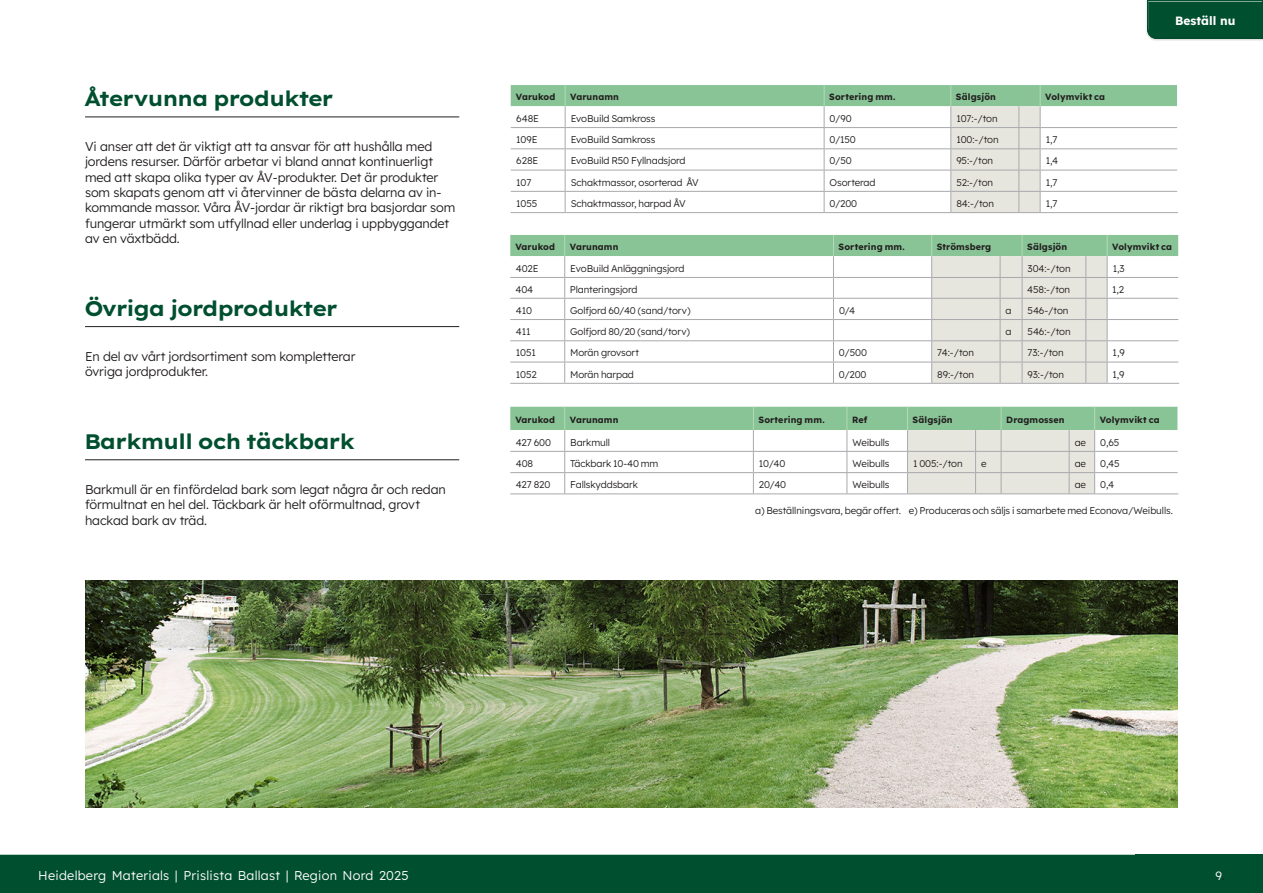
<style>
.page{position:relative;width:1263px;height:893px;background:#fff}
.page>*{position:absolute;margin:0;border:0;box-sizing:border-box;transform-origin:0 0}
.Mellanrubrik{font:700 21px "Lexend Exa HM";color:#004f2f}
.Brödtext{font:300 12.75px/15.3px "Lexend";letter-spacing:-.01em;color:#231f20}
.t1{font:300 12.75px "Lexend";letter-spacing:.02em;color:#fff}
.t2{font:700 12px "Lexend";color:#fff}
.t3{font:300 12px "Lexend";color:#fff}
.Tabelltext_svart{font:300 9.75px "Lexend";letter-spacing:-.01em;color:#231f20}
.Tabell_rubrik{font:700 9px "Lexend";letter-spacing:.01em;color:#231f20}
.s1{color:#231f20}
</style>
<div class="page">
<div style="left:1145px;top:0;width:118px;height:41px;background:#231f20;opacity:.38"></div>
<div style="left:1136px;top:855px;width:127px;height:38px;background:#004f2f"></div>
<div style="left:0;top:855px;width:1136px;height:38px;background:#004f2f"></div>
<hr style="left:85px;top:117px;width:374px;height:1px;background:#231f20">
<hr style="left:85px;top:326px;width:374px;height:1px;background:#231f20">
<hr style="left:85px;top:459px;width:374px;height:1px;background:#231f20">
<img style="left:85px;top:580px;width:1093px;height:228px">
<svg style="left:511px;top:85px;width:667px;height:128px"></svg>
<svg style="left:510px;top:235px;width:669px;height:149px"></svg>
<svg style="left:510px;top:407px;width:668px;height:87px"></svg>
<p class="Mellanrubrik" style="left:85px;top:82px;width:250px">Återvunna produkter</p>
<p class="Brödtext" style="left:85px;top:138px;width:372px">Vi anser att det är viktigt att ta ansvar för att hushålla med jordens resurser. Därför arbetar vi bland annat kontinuerligt med att skapa olika typer av ÅV-produkter. Det är produkter som skapats genom att vi återvinner de bästa delarna av in&shy;kommande massor. Våra ÅV-jordar är riktigt bra basjordar som fungerar utmärkt som utfyllnad eller underlag i uppbyggandet av en växtbädd.</p>
<p class="Mellanrubrik" style="left:85px;top:292px;width:254px">Övriga jordprodukter</p>
<p class="Brödtext" style="left:85px;top:348px;width:272px">En del av vårt jordsortiment som kompletterar övriga jordprodukter.</p>
<p class="Mellanrubrik" style="left:85px;top:425px;width:271px">Barkmull och täckbark</p>
<p class="Brödtext" style="left:85px;top:481px;width:362px">Barkmull är en finfördelad bark som legat några år och redan förmultnat en hel del. Täckbark är helt oförmultnad, grovt hackad bark av träd.</p>
<p class="t2" style="left:1175px;top:12px;width:62px">Beställ nu</p>
<p class="Tabell_rubrik" style="left:516px;top:90px;width:41px">Varukod</p>
<p class="Tabell_rubrik" style="left:570px;top:90px;width:50px">Varunamn</p>
<p class="Tabell_rubrik" style="left:829px;top:90px;width:68px">Sortering mm.</p>
<p class="Tabell_rubrik" style="left:956px;top:90px;width:42px">Sälgsjön</p>
<p class="Tabell_rubrik" style="left:1045px;top:90px;width:61px">Volymvikt ca</p>
<p class="Tabelltext_svart" style="left:516px;top:111px;width:24px">648E</p>
<p class="Tabelltext_svart" style="left:571px;top:111px;width:86px">EvoBuild Samkross</p>
<p class="Tabelltext_svart" style="left:830px;top:111px;width:23px">0/90</p>
<p class="Tabelltext_svart" style="left:956px;top:111px;width:43px">107:-/ton</p>
<p class="Tabelltext_svart" style="left:516px;top:133px;width:23px">109E</p>
<p class="Tabelltext_svart" style="left:571px;top:133px;width:86px">EvoBuild Samkross</p>
<p class="Tabelltext_svart" style="left:830px;top:133px;width:28px">0/150</p>
<p class="Tabelltext_svart" style="left:956px;top:133px;width:44px">100:-/ton</p>
<p class="Tabelltext_svart" style="left:1046px;top:133px;width:13px">1,7</p>
<p class="Tabelltext_svart" style="left:516px;top:154px;width:24px">628E</p>
<p class="Tabelltext_svart" style="left:571px;top:154px;width:116px">EvoBuild R50 Fyllnadsjord</p>
<p class="Tabelltext_svart" style="left:830px;top:154px;width:24px">0/50</p>
<p class="Tabelltext_svart" style="left:956px;top:154px;width:38px">95:-/ton</p>
<p class="Tabelltext_svart" style="left:1046px;top:154px;width:14px">1,4</p>
<p class="Tabelltext_svart" style="left:516px;top:175px;width:17px">107</p>
<p class="Tabelltext_svart" style="left:571px;top:175px;width:130px">Schaktmassor, osorterad ÅV</p>
<p class="Tabelltext_svart" style="left:830px;top:175px;width:47px">Osorterad</p>
<p class="Tabelltext_svart" style="left:956px;top:175px;width:38px">52:-/ton</p>
<p class="Tabelltext_svart" style="left:1046px;top:175px;width:13px">1,7</p>
<p class="Tabelltext_svart" style="left:516px;top:196px;width:23px">1055</p>
<p class="Tabelltext_svart" style="left:571px;top:196px;width:117px">Schaktmassor, harpad ÅV</p>
<p class="Tabelltext_svart" style="left:830px;top:196px;width:29px">0/200</p>
<p class="Tabelltext_svart" style="left:956px;top:196px;width:39px">84:-/ton</p>
<p class="Tabelltext_svart" style="left:1046px;top:196px;width:13px">1,7</p>
<p class="Tabell_rubrik" style="left:515px;top:240px;width:41px">Varukod</p>
<p class="Tabell_rubrik" style="left:570px;top:240px;width:50px">Varunamn</p>
<p class="Tabell_rubrik" style="left:838px;top:240px;width:68px">Sortering mm.</p>
<p class="Tabell_rubrik" style="left:937px;top:240px;width:56px">Strömsberg</p>
<p class="Tabell_rubrik" style="left:1027px;top:240px;width:42px">Sälgsjön</p>
<p class="Tabell_rubrik" style="left:1112px;top:240px;width:61px">Volymvikt ca</p>
<p class="Tabelltext_svart" style="left:516px;top:261px;width:24px">402E</p>
<p class="Tabelltext_svart" style="left:570px;top:261px;width:116px">EvoBuild Anläggningsjord</p>
<p class="Tabelltext_svart" style="left:1027px;top:261px;width:45px">304:-/ton</p>
<p class="Tabelltext_svart" style="left:1113px;top:261px;width:13px">1,3</p>
<p class="Tabelltext_svart" style="left:515px;top:282px;width:19px">404</p>
<p class="Tabelltext_svart" style="left:570px;top:282px;width:69px">Planteringsjord</p>
<p class="Tabelltext_svart" style="left:1027px;top:282px;width:45px">458:-/ton</p>
<p class="Tabelltext_svart" style="left:1112px;top:282px;width:14px">1,2</p>
<p class="Tabelltext_svart" style="left:516px;top:303px;width:18px">410</p>
<p class="Tabelltext_svart" style="left:570px;top:303px;width:122px">Golfjord 60/40 (sand/torv)</p>
<p class="Tabelltext_svart" style="left:839px;top:303px;width:18px">0/4</p>
<p class="Tabelltext_svart" style="left:1006px;top:303px;width:8px">a</p>
<p class="Tabelltext_svart" style="left:1027px;top:303px;width:42px">546-/ton</p>
<p class="Tabelltext_svart" style="left:516px;top:324px;width:16px">411</p>
<p class="Tabelltext_svart" style="left:570px;top:324px;width:121px">Golfjord 80/20 (sand/torv)</p>
<p class="Tabelltext_svart" style="left:1005px;top:324px;width:8px">a</p>
<p class="Tabelltext_svart" style="left:1027px;top:324px;width:45px">546:-/ton</p>
<p class="Tabelltext_svart" style="left:516px;top:346px;width:22px">1051</p>
<p class="Tabelltext_svart" style="left:570px;top:346px;width:70px">Morän grovsort</p>
<p class="Tabelltext_svart" style="left:839px;top:346px;width:30px">0/500</p>
<p class="Tabelltext_svart" style="left:937px;top:346px;width:38px">74:-/ton</p>
<p class="Tabelltext_svart" style="left:1027px;top:346px;width:38px">73:-/ton</p>
<p class="Tabelltext_svart" style="left:1112px;top:346px;width:14px">1,9</p>
<p class="Tabelltext_svart" style="left:516px;top:367px;width:23px">1052</p>
<p class="Tabelltext_svart" style="left:570px;top:367px;width:65px">Morän harpad</p>
<p class="Tabelltext_svart" style="left:839px;top:367px;width:29px">0/200</p>
<p class="Tabelltext_svart" style="left:937px;top:367px;width:38px">89:-/ton</p>
<p class="Tabelltext_svart" style="left:1027px;top:367px;width:38px">93:-/ton</p>
<p class="Tabelltext_svart" style="left:1112px;top:367px;width:14px">1,9</p>
<p class="Tabell_rubrik" style="left:515px;top:413px;width:41px">Varukod</p>
<p class="Tabell_rubrik" style="left:570px;top:413px;width:50px">Varunamn</p>
<p class="Tabell_rubrik" style="left:758px;top:413px;width:68px">Sortering mm.</p>
<p class="Tabell_rubrik" style="left:852px;top:413px;width:17px">Ref</p>
<p class="Tabell_rubrik" style="left:913px;top:413px;width:42px">Sälgsjön</p>
<p class="Tabell_rubrik" style="left:1006px;top:413px;width:60px">Dragmossen</p>
<p class="Tabell_rubrik" style="left:1100px;top:413px;width:61px">Volymvikt ca</p>
<p class="Tabelltext_svart" style="left:516px;top:435px;width:37px">427 600</p>
<p class="Tabelltext_svart" style="left:570px;top:435px;width:41px">Barkmull</p>
<p class="Tabelltext_svart" style="left:852px;top:435px;width:39px">Weibulls</p>
<p class="Tabelltext_svart" style="left:1075px;top:435px;width:13px">ae</p>
<p class="Tabelltext_svart" style="left:1100px;top:435px;width:21px">0,65</p>
<p class="Tabelltext_svart" style="left:516px;top:456px;width:19px">408</p>
<p class="Tabelltext_svart" style="left:570px;top:456px;width:90px">Täckbark 10-40 mm</p>
<p class="Tabelltext_svart" style="left:759px;top:456px;width:28px">10/40</p>
<p class="Tabelltext_svart" style="left:852px;top:456px;width:39px">Weibulls</p>
<p class="Tabelltext_svart" style="left:913px;top:456px;width:51px">1 005:-/ton</p>
<p class="Tabelltext_svart" style="left:981px;top:456px;width:7px">e</p>
<p class="Tabelltext_svart" style="left:1075px;top:456px;width:13px">ae</p>
<p class="Tabelltext_svart" style="left:1100px;top:456px;width:21px">0,45</p>
<p class="Tabelltext_svart" style="left:516px;top:478px;width:36px">427 820</p>
<p class="Tabelltext_svart" style="left:570px;top:478px;width:69px">Fallskyddsbark</p>
<p class="Tabelltext_svart" style="left:759px;top:478px;width:29px">20/40</p>
<p class="Tabelltext_svart" style="left:852px;top:478px;width:39px">Weibulls</p>
<p class="Tabelltext_svart" style="left:1075px;top:478px;width:13px">ae</p>
<p class="Tabelltext_svart" style="left:1100px;top:478px;width:16px">0,4</p>
<p class="Tabelltext_svart" style="left:755px;top:503px;width:419px">a) Beställningsvara, begär offert. e) Produceras och säljs i samarbete med Econova/Weibulls.</p>
<h2 class="t1" style="left:38px;top:866px;width:372px">Heidelberg Materials | Prislista Ballast | Region Nord 2025</h2>
<p class="t3" style="left:1215px;top:867px;width:11px">9<span class="s1">.</span></p>
</div>
